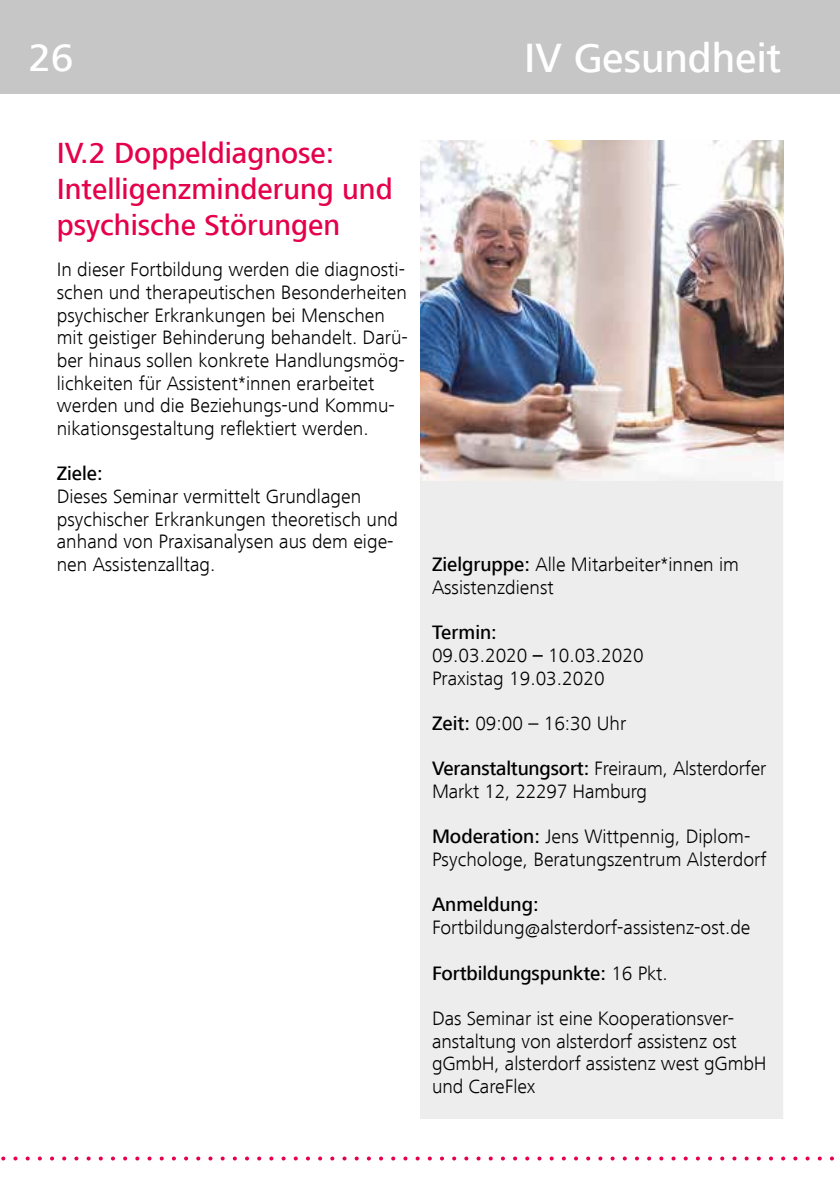
<style>
.page{position:relative;width:840px;height:1191px;background:#fff}
.page>*{position:absolute;margin:0;border:0;box-sizing:border-box;transform-origin:0 0}
.t1{font:500 42px "Frutiger Next LT";color:#fff}
.t2{font:500 40px "Frutiger Next LT";color:#fff}
.t3{font:500 30px/36px "Frutiger Next LT";color:#e5004b}
.t4{font:300 20px/22.6px "Frutiger Next LT";color:#000}
.t5{font:500 20px "Frutiger Next LT";letter-spacing:-.005em;color:#000}
.s1{font-weight:500}
.s2{font-weight:300}
</style>
<div class="page">
<div style="left:0;top:0;width:839px;height:93px;background:#c6c6c6"></div>
<svg style="left:1px;top:1156px;width:833px;height:4px"></svg>
<div style="left:420px;top:480px;width:362px;height:639px;background:#ededed"></div>
<img style="left:420px;top:140px;width:362px;height:340px">
<h2 class="t2" style="left:28px;top:35px;width:46px">26</h2>
<h1 class="t1" style="left:524px;top:35px;width:258px">IV Gesundheit</h1>
<h3 class="t3" style="left:57px;top:135px;width:337px">IV.2 Doppeldiagnose:<br>Intelligenzminderung und psychische Störungen</h3>
<p class="t4" style="left:57px;top:258px;width:352px">In dieser Fortbildung werden die diagnosti&shy;schen und therapeutischen Besonderheiten psychischer Erkrankungen bei Menschen mit geistiger Behinderung behandelt. Darü&shy;ber hinaus sollen konkrete Handlungsmög&shy;lichkeiten für Assistent*innen erarbeitet werden und die Beziehungs-und Kommu&shy;nikationsgestaltung reflektiert werden.</p>
<p class="t5" style="left:57px;top:462px;width:47px">Ziele:</p>
<p class="t4" style="left:57px;top:485px;width:343px">Dieses Seminar vermittelt Grundlagen psychischer Erkrankungen theoretisch und anhand von Praxisanalysen aus dem eige&shy;nen Assistenzalltag.</p>
<p class="t4" style="left:432px;top:553px;width:308px"><span class="s1">Zielgruppe:</span> Alle Mitarbeiter*innen im<br>Assistenzdienst</p>
<p class="t4" style="left:432px;top:621px;width:213px"><span class="s1">Termin:<br></span>09.03.2020 <span class="s1">–</span> 10.03.2020<br>Praxistag 19.03.2020</p>
<p class="t4" style="left:432px;top:712px;width:196px"><span class="s1">Zeit:</span> 09:00 – 16:30 Uhr</p>
<p class="t4" style="left:432px;top:757px;width:335px"><span class="s1">Veranstaltungsort:</span> Freiraum, Alsterdorfer<br>Markt 12, 22297 Hamburg</p>
<p class="t4" style="left:432px;top:825px;width:336px"><span class="s1">Moderation:</span> Jens Wittpennig, Diplom-<br>Psychologe, Beratungszentrum Alsterdorf</p>
<p class="t5" style="left:432px;top:893px;width:108px">Anmeldung:</p>
<p class="t4" style="left:432px;top:916px;width:320px">Fortbildung@alsterdorf-assistenz-ost.de</p>
<p class="t5" style="left:432px;top:961px;width:237px">Fortbildungspunkte: <span class="s2">16 Pkt.</span></p>
<p class="t4" style="left:432px;top:1007px;width:336px">Das Seminar ist eine Kooperationsver&shy;anstaltung von alsterdorf assistenz ost gGmbH, alsterdorf assistenz west gGmbH und CareFlex</p>
</div>
